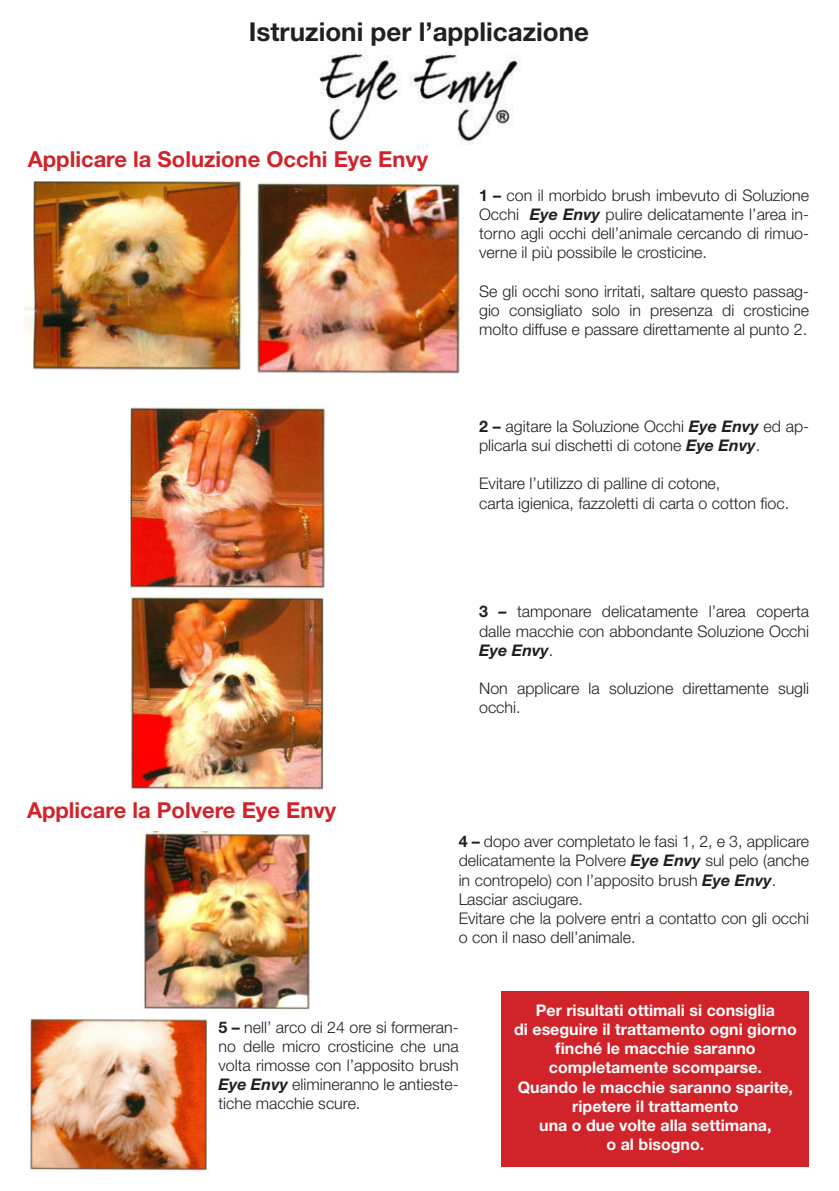
<style>
.page{position:relative;width:839px;height:1191px;background:#fff}
.page>*{position:absolute;margin:0;border:0;box-sizing:border-box;transform-origin:0 0}
.t1{font:700 26px "Helvetica Neue";color:#231f20}
.t2{font:700 22px "Helvetica Neue";color:#d1232a}
.t3{font:300 16px/19.2px "Helvetica Neue";color:#231f20;text-align:justify}
.t4{font:700 16px/19.2px "Helvetica Neue";color:#fff;text-align:center}
.s1{font-weight:700}
.s2{font-weight:700;font-style:italic}
</style>
<div class="page">
<img style="left:24px;top:181px;width:437px;height:192px">
<img style="left:128px;top:407px;width:198px;height:182px">
<img style="left:130px;top:596px;width:194px;height:195px">
<img style="left:141px;top:831px;width:171px;height:179px">
<img style="left:28px;top:1018px;width:181px;height:153px">
<img style="left:319px;top:53px;width:203px;height:91px">
<div style="left:502px;top:990px;width:307px;height:176px;background:#d1232a"></div>
<h1 class="t1" style="left:249px;top:22px;width:342px">Istruzioni per l’applicazione</h1>
<h2 class="t2" style="left:28px;top:151px;width:402px">Applicare la Soluzione Occhi Eye Envy</h2>
<p class="t3" style="left:479px;top:187px;width:331px"><span class="s1">1 –</span> con il morbido brush imbevuto di Soluzione Occhi <span class="s2">Eye Envy</span> pulire delicatamente l’area in&shy;torno agli occhi dell’animale cercando di rimuo&shy;verne il più possibile le crosticine.</p>
<p class="t3" style="left:479px;top:283px;width:331px">Se gli occhi sono irritati, saltare questo passag&shy;gio consigliato solo in presenza di crosticine molto diffuse e passare direttamente al punto 2.</p>
<p class="t3" style="left:479px;top:418px;width:332px"><span class="s1">2 –</span> agitare la Soluzione Occhi <span class="s2">Eye Envy</span> ed ap&shy;plicarla sui dischetti di cotone <span class="s2">Eye Envy</span>.</p>
<p class="t3" style="left:479px;top:475px;width:312px">Evitare l’utilizzo di palline di cotone,<br>carta igienica, fazzoletti di carta o cotton fioc.</p>
<h2 class="t2" style="left:27px;top:801px;width:311px">Applicare la Polvere Eye Envy</h2>
<p class="t3" style="left:479px;top:603px;width:331px"><span class="s1">3 –</span> tamponare delicatamente l’area coperta dalle macchie con abbondante Soluzione Occhi <span class="s2">Eye Envy</span>.</p>
<p class="t3" style="left:479px;top:680px;width:331px">Non applicare la soluzione direttamente sugli occhi.</p>
<p class="t3" style="left:459px;top:833px;width:352px;text-align:left"><span class="s1">4 –</span> dopo aver completato le fasi 1, 2, e 3, applicare delicatamente la Polvere <span class="s2">Eye Envy</span> sul pelo (anche in contropelo) con l’apposito brush <span class="s2">Eye Envy</span>.<br>Lasciar asciugare.<br>Evitare che la polvere entri a contatto con gli occhi o con il naso dell’animale.</p>
<p class="t3" style="left:218px;top:1018px;width:242px"><span class="s1">5 –</span> nell’ arco di 24 ore si formeran&shy;no delle micro crosticine che una volta rimosse con l’apposito brush <span class="s2">Eye Envy</span> elimineranno le antieste&shy;tiche macchie scure.</p>
<p class="t4" style="left:514px;top:1001px;width:284px">Per risultati ottimali si consiglia<br>di eseguire il trattamento ogni giorno finché le macchie saranno completamente scomparse.<br>Quando le macchie saranno sparite, ripetere il trattamento<br>una o due volte alla settimana,<br>o al bisogno.</p>
</div>
